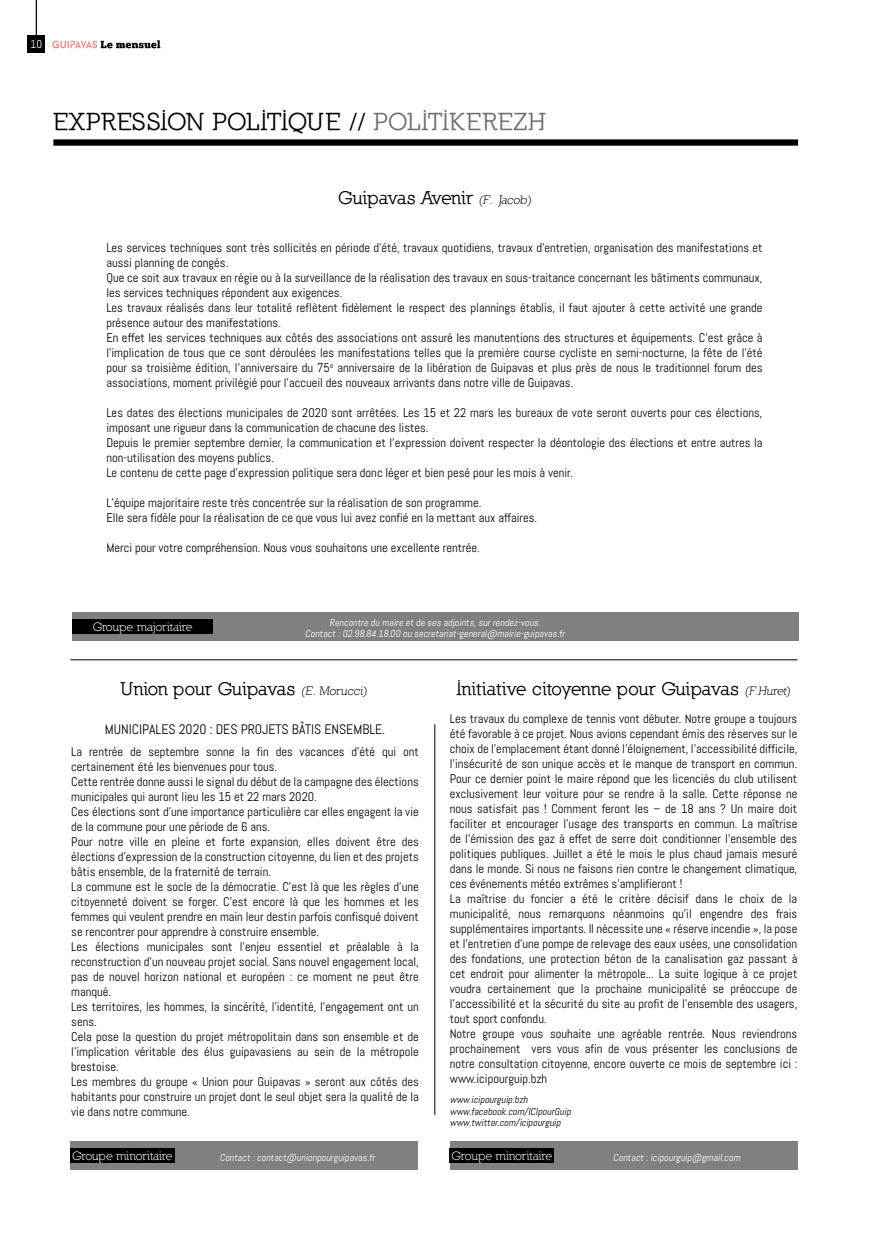
<style>
.page{position:relative;width:869px;height:1241px;background:#fff}
.page>*{position:absolute;margin:0;border:0;box-sizing:border-box;transform-origin:0 0}
.t1{font:700 25px "Nilland";letter-spacing:.01em;color:#000}
.t2{font:700 18.75px "Nilland";letter-spacing:-.005em;color:#000}
.t3{font:13.75px "Abel";color:#000}
.t4{font:12.5px/15px "Abel";color:#000}
.t5{font:12.5px "Nilland";letter-spacing:-.03em;color:#fff}
.t6{font:11.25px "Abel";color:#fff}
.t7{font:10px/10.9px "Abel";color:#fff;text-align:center}
.t8{font:italic 10px/11.2px "Abel";color:#000}
.s1{color:#706f6f}
.s2{font-weight:400;font-size:12.5px}
</style>
<div class="page">
<hr style="left:36px;top:0;width:1px;height:38px;background:#000">
<div style="left:27px;top:35px;width:18px;height:18px;background:#000"></div>
<div style="left:53px;top:139px;width:744px;height:7px;background:#000"></div>
<svg style="left:52px;top:40px;width:108px;height:8px"></svg>
<hr style="left:70px;top:659px;width:727px;height:1px;background:#000">
<hr style="left:434px;top:724px;width:1px;height:390px;background:#000">
<div style="left:70px;top:1141px;width:348px;height:28px;background:#808080"></div>
<div style="left:70px;top:1148px;width:104px;height:14px;background:#000"></div>
<div style="left:449px;top:1141px;width:348px;height:28px;background:#808080"></div>
<div style="left:449px;top:1148px;width:104px;height:14px;background:#000"></div>
<div style="left:72px;top:612px;width:726px;height:28px;background:#808080"></div>
<div style="left:72px;top:619px;width:141px;height:14px;background:#000"></div>
<p class="t6" style="left:31px;top:37px;width:13px">10</p>
<h1 class="t1" style="left:53px;top:106px;width:493px">EXPRESSION POLITIQUE // <span class="s1">POLITIKEREZH</span></h1>
<h2 class="t2" style="left:338px;top:187px;width:196px">Guipavas Avenir <span class="s2">(F. Jacob)</span></h2>
<p class="t4" style="left:106px;top:240px;width:657px">Les services techniques sont très sollicités en période d’été, travaux quotidiens, travaux d’entretien, organisation des manifestations et aussi planning de congés.<br>Que ce soit aux travaux en régie ou à la surveillance de la réalisation des travaux en sous-traitance concernant les bâtiments communaux, les services techniques répondent aux exigences.<br>Les travaux réalisés dans leur totalité reflètent fidèlement le respect des plannings établis, il faut ajouter à cette activité une grande présence autour des manifestations.<br>En effet les services techniques aux côtés des associations ont assuré les manutentions des structures et équipements. C’est grâce à l’implication de tous que ce sont déroulées les manifestations telles que la première course cycliste en semi-nocturne, la fête de l’été pour sa troisième édition, l’anniversaire du 75<sup>e</sup> anniversaire de la libération de Guipavas et plus près de nous le traditionnel forum des associations, moment privilégié pour l’accueil des nouveaux arrivants dans notre ville de Guipavas.</p>
<p class="t4" style="left:106px;top:405px;width:657px">Les dates des élections municipales de 2020 sont arrêtées. Les 15 et 22 mars les bureaux de vote seront ouverts pour ces élections, imposant une rigueur dans la communication de chacune des listes.<br>Depuis le premier septembre dernier, la communication et l’expression doivent respecter la déontologie des élections et entre autres la non-utilisation des moyens publics.<br>Le contenu de cette page d’expression politique sera donc léger et bien pesé pour les mois à venir.</p>
<p class="t4" style="left:106px;top:495px;width:432px">L’équipe majoritaire reste très concentrée sur la réalisation de son programme.<br>Elle sera fidèle pour la réalisation de ce que vous lui avez confié en la mettant aux affaires.</p>
<p class="t4" style="left:106px;top:540px;width:374px">Merci pour votre compréhension. Nous vous souhaitons une excellente rentrée.</p>
<p class="t5" style="left:93px;top:619px;width:101px">Groupe majoritaire</p>
<p class="t7" style="left:305px;top:617px;width:262px">Rencontre du maire et de ses adjoints, sur rendez-vous.<br>Contact : 02.98.84.18.00 ou secretariat-general@mairie-guipavas.fr</p>
<h2 class="t2" style="left:121px;top:678px;width:249px">Union pour Guipavas <span class="s2">(E. Morucci)</span></h2>
<p class="t3" style="left:105px;top:720px;width:282px">MUNICIPALES 2020 : DES PROJETS BÂTIS ENSEMBLE.</p>
<p class="t4" style="left:71px;top:744px;width:349px">La rentrée de septembre sonne la fin des vacances d’été qui ont certainement été les bienvenues pour tous.<br>Cette rentrée donne aussi le signal du début de la campagne des élections municipales qui auront lieu les 15 et 22 mars 2020.<br>Ces élections sont d’une importance particulière car elles engagent la vie de la commune pour une période de 6 ans.<br>Pour notre ville en pleine et forte expansion, elles doivent être des élections d’expression de la construction citoyenne, du lien et des projets bâtis ensemble, de la fraternité de terrain.<br>La commune est le socle de la démocratie. C’est là que les règles d’une citoyenneté doivent se forger. C’est encore là que les hommes et les femmes qui veulent prendre en main leur destin parfois confisqué doivent se rencontrer pour apprendre à construire ensemble.<br>Les élections municipales sont l’enjeu essentiel et préalable à la reconstruction d’un nouveau projet social. Sans nouvel engagement local, pas de nouvel horizon national et européen : ce moment ne peut être manqué.<br>Les territoires, les hommes, la sincérité, l’identité, l’engagement ont un sens.<br>Cela pose la question du projet métropolitain dans son ensemble et de l’implication véritable des élus guipavasiens au sein de la métropole brestoise.<br>Les membres du groupe « Union pour Guipavas » seront aux côtés des habitants pour construire un projet dont le seul objet sera la qualité de la vie dans notre commune.</p>
<p class="t5" style="left:72px;top:1148px;width:102px">Groupe minoritaire</p>
<p class="t7" style="left:220px;top:1151px;width:158px">Contact : contact@unionpourguipavas.fr</p>
<h2 class="t2" style="left:456px;top:678px;width:337px">Initiative citoyenne pour Guipavas <span class="s2">(F.Huret)</span></h2>
<p class="t4" style="left:449px;top:711px;width:349px">Les travaux du complexe de tennis vont débuter. Notre groupe a toujours été favorable à ce projet. Nous avions cependant émis des réserves sur le choix de l’emplacement étant donné l’éloignement, l’accessibilité difficile, l’insécurité de son unique accès et le manque de transport en commun.<br>Pour ce dernier point le maire répond que les licenciés du club utilisent exclusivement leur voiture pour se rendre à la salle. Cette réponse ne nous satisfait pas ! Comment feront les – de 18 ans ? Un maire doit faciliter et encourager l’usage des transports en commun. La maîtrise de l’émission des gaz à effet de serre doit conditionner l’ensemble des politiques publiques. Juillet a été le mois le plus chaud jamais mesuré dans le monde. Si nous ne faisons rien contre le changement climatique, ces événements météo extrêmes s’amplifieront !<br>La maîtrise du foncier a été le critère décisif dans le choix de la municipalité, nous remarquons néanmoins qu’il engendre des frais supplémentaires importants. Il nécessite une « réserve incendie », la pose et l’entretien d’une pompe de relevage des eaux usées, une consolidation des fondations, une protection béton de la canalisation gaz passant à cet endroit pour alimenter la métropole... La suite logique à ce projet voudra certainement que la prochaine municipalité se préoccupe de l’accessibilité et la sécurité du site au profit de l’ensemble des usagers, tout sport confondu.<br>Notre groupe vous souhaite une agréable rentrée. Nous reviendrons prochainement vers vous afin de vous présenter les conclusions de notre consultation citoyenne, encore ouverte ce mois de septembre ici : www.icipourguip.bzh</p>
<p class="t8" style="left:449px;top:1094px;width:125px">www.icipourguip.bzh www.facebook.com/ICIpourGuip www.twitter.com/icipourguip</p>
<p class="t5" style="left:451px;top:1148px;width:102px">Groupe minoritaire</p>
<p class="t7" style="left:613px;top:1151px;width:130px">Contact : icipourguip@gmail.com</p>
</div>
